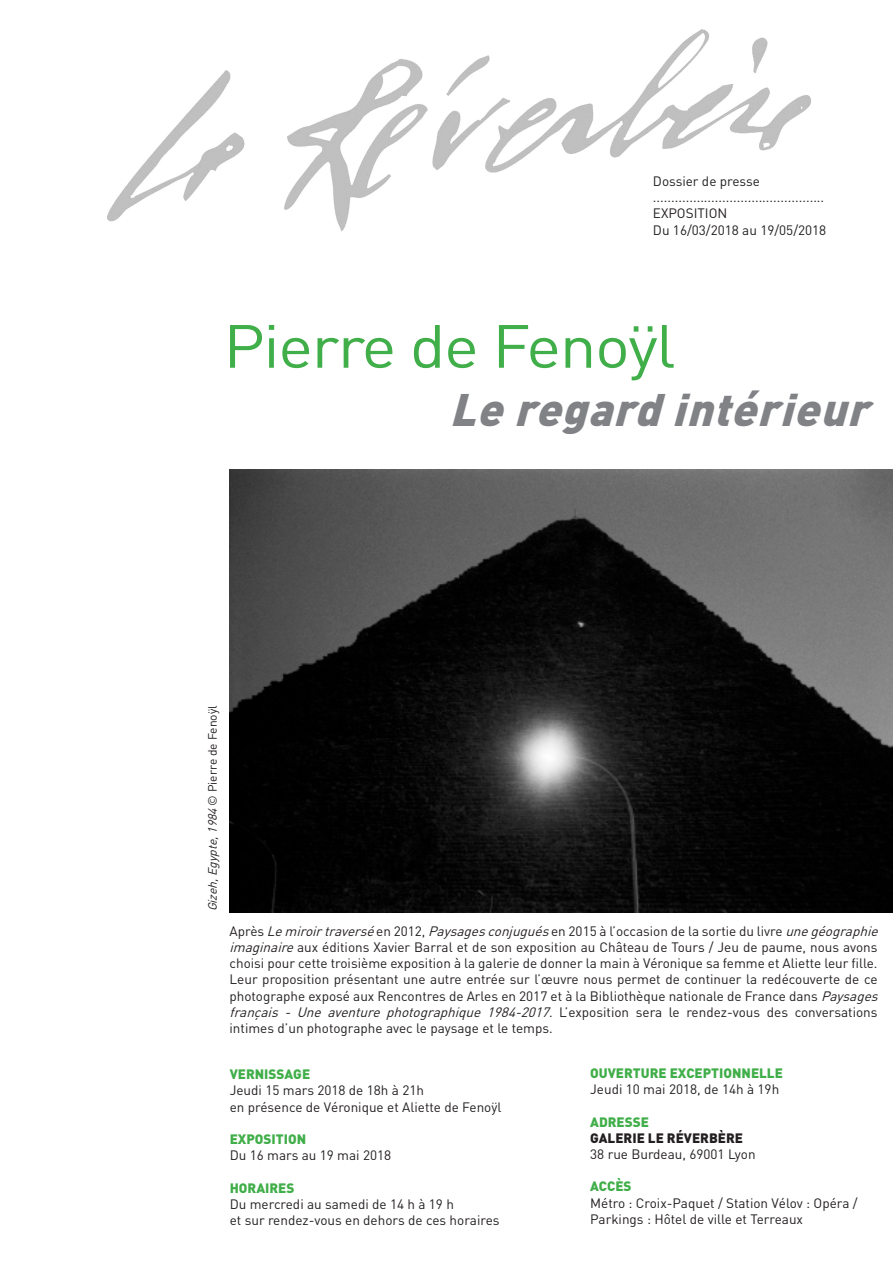
<style>
.page{position:relative;width:893px;height:1263px;background:#fff}
.page>*{position:absolute;margin:0;border:0;box-sizing:border-box;transform-origin:0 0}
.Texte{font:60px "DIN";letter-spacing:-.025em;color:#40ae49;scale:1.1 1}
.t1{font:italic 900 45px "DIN";color:#808285}
.t2{font:13.5px/16.2px "DIN";color:#231f20}
.t3{font:900 13.5px "DIN";color:#40ae49}
.t4{font:900 13.5px "DIN";color:#231f20}
.t5{font:italic 12px "DIN";color:#231f20}
.s1{font-style:normal}
.s2{font-style:italic}
</style>
<div class="page">
<img style="left:107px;top:29px;width:704px;height:203px">
<img style="left:230px;top:469px;width:663px;height:443px">
<p class="t2" style="left:653px;top:173px;width:108px">Dossier de presse</p>
<p class="t2" style="left:653px;top:189px;width:173px">...............................................</p>
<p class="t2" style="left:653px;top:205px;width:76px">EXPOSITION</p>
<p class="t2" style="left:653px;top:221px;width:175px">Du 16/03/2018 au 19/05/2018</p>
<p class="Texte" style="left:223px;top:309px;width:413px">Pierre de Fenoÿl</p>
<p class="t1" style="left:449px;top:380px;width:435px">Le regard intérieur</p>
<p class="t5" style="left:205px;top:911px;width:207px;rotate:-90deg">Gizeh,Egypte,1984<span class="s1">© Pierre de Fenoÿl</span></p>
<p class="t2" style="left:230px;top:923px;width:654px">Après <span class="s2">Lemiroirtraversé</span>en 2012, <span class="s2">Paysagesconjugués</span>en 2015 à l’occasion de la sortie du livre <span class="s2">unegéographie imaginaire</span>aux éditions Xavier Barral et de son exposition au Château de Tours / Jeu de paume, nous avons choisi pour cette troisième exposition à la galerie de donner la main à Véronique sa femme et Aliette leur fille.</p>
<p class="t2" style="left:229px;top:971px;width:654px">Leur proposition présentant une autre entrée sur l’œuvre nous permet de continuer la redécouverte de ce photographe exposé aux Rencontres de Arles en 2017 et à la Bibliothèque nationale de France dans <span class="s2">Paysages français - Une aventure photographique 1984-2017</span>. L’exposition sera le rendez-vous des conversations intimes d’un photographe avec le paysage et le temps.</p>
<p class="t3" style="left:230px;top:1065px;width:82px">VERNISSAGE</p>
<p class="t2" style="left:230px;top:1082px;width:196px">Jeudi 15 mars 2018 de 18h à 21h</p>
<p class="t2" style="left:230px;top:1098px;width:273px">en présence de Véronique et Aliette de Fenoÿl</p>
<p class="t3" style="left:230px;top:1130px;width:78px">EXPOSITION</p>
<p class="t2" style="left:230px;top:1147px;width:163px">Du 16 mars au 19 mai 2018</p>
<p class="t3" style="left:230px;top:1178px;width:66px">HORAIRES</p>
<p class="t2" style="left:230px;top:1195px;width:226px">Du mercredi au samedi de 14 h à 19 h</p>
<p class="t2" style="left:230px;top:1212px;width:271px">et sur rendez-vous en dehors de ces horaires</p>
<p class="t3" style="left:590px;top:1064px;width:194px">OUVERTURE EXCEPTIONNELLE</p>
<p class="t2" style="left:590px;top:1081px;width:191px">Jeudi 10 mai 2018, de 14h à 19h</p>
<p class="t3" style="left:590px;top:1112px;width:60px">ADRESSE</p>
<p class="t4" style="left:590px;top:1129px;width:154px">GALERIE LE RÉVERBÈRE</p>
<p class="t2" style="left:590px;top:1146px;width:167px">38 rue Burdeau, 69001 Lyon</p>
<p class="t3" style="left:590px;top:1177px;width:43px">ACCÈS</p>
<p class="t2" style="left:590px;top:1194px;width:269px">Métro : Croix-Paquet / Station Vélov : Opéra /<br>Parkings : Hôtel de ville et Terreaux</p>
</div>
